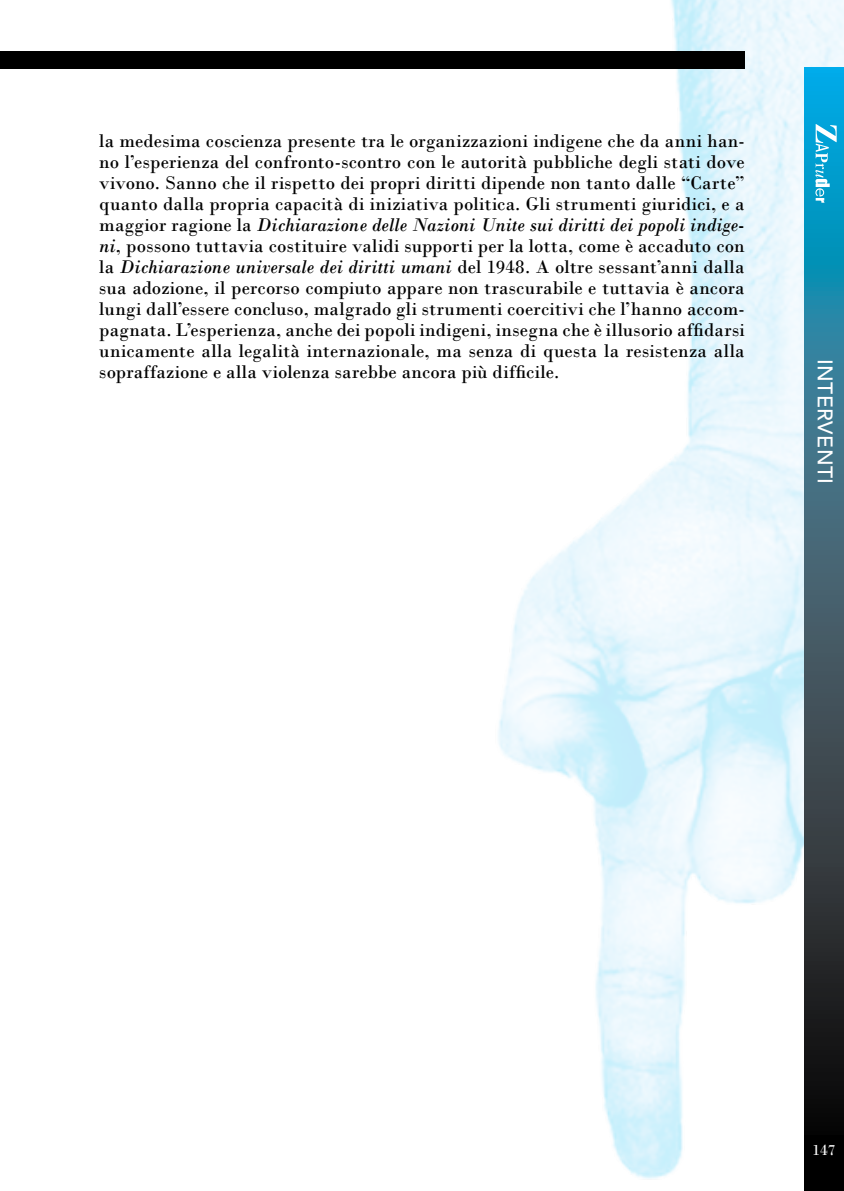
<style>
.page{position:relative;width:844px;height:1191px;background:#fff}
.page>*{position:absolute;margin:0;border:0;box-sizing:border-box;transform-origin:0 0}
.t1{font:500 21px "Avenir";letter-spacing:.025em;color:#fff}
.t2{font:19.25px/21px "Bodoni";letter-spacing:.01em;color:#000;text-align:justify}
.t3{font:15.75px "Bodoni";color:#fff}
.s1{font-style:italic}
</style>
<div class="page">
<img style="left:0;top:0;width:843px;height:1179px">
<svg style="left:804px;top:68px;width:39px;height:1123px;background:#2a596a"></svg>
<div style="left:0;top:51px;width:744px;height:17px;background:#000"></div>
<svg style="left:815px;top:124px;width:21px;height:79px"></svg>
<div style="left:804px;top:1135px;width:39px;height:31px;background:#000"></div>
<p class="t2" style="left:99px;top:130px;width:646px">la medesima coscienza presente tra le organizzazioni indigene che da anni han&shy;no l’esperienza del confronto-scontro con le autorità pubbliche degli stati dove vivono. Sanno che il rispetto dei propri diritti dipende non tanto dalle “Carte” quanto dalla propria capacità di iniziativa politica. Gli strumenti giuridici, e a maggior ragione la <span class="s1">Dichiarazione delle Nazioni Unite sui diritti dei popoli indige&shy;ni</span>, possono tuttavia costituire validi supporti per la lotta, come è accaduto con la <span class="s1">Dichiarazione universale dei diritti umani</span> del 1948. A oltre sessant’anni dalla sua adozione, il percorso compiuto appare non trascurabile e tuttavia è ancora lungi dall’essere concluso, malgrado gli strumenti coercitivi che l’hanno accom&shy;pagnata. L’esperienza, anche dei popoli indigeni, insegna che è illusorio affidarsi unicamente alla legalità internazionale, ma senza di questa la resistenza alla sopraffazione e alla violenza sarebbe ancora più difficile.</p>
<p class="t1" style="left:837px;top:358px;width:127px;rotate:90deg">INTERVENTI</p>
<p class="t3" style="left:812px;top:1140px;width:25px">147</p>
</div>
